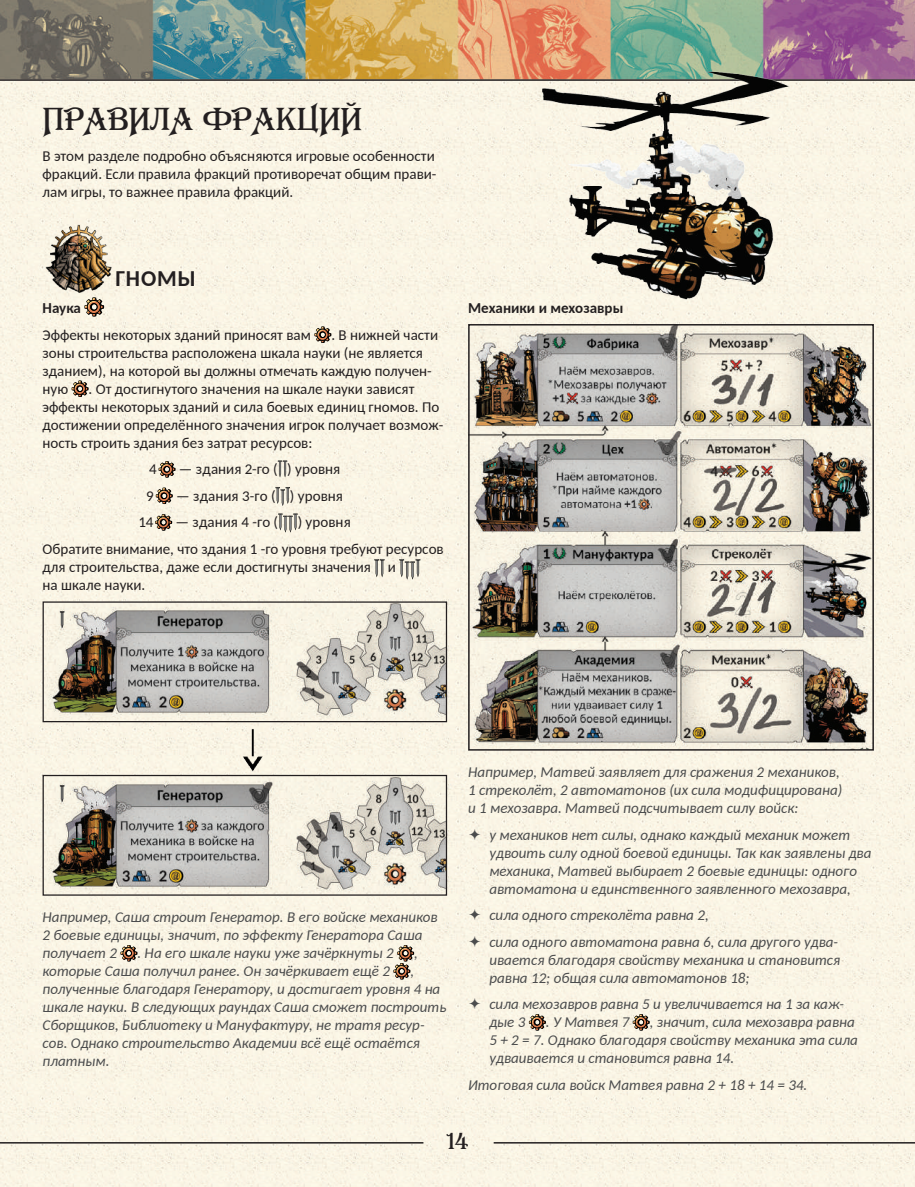
<style>
.page{position:relative;width:915px;height:1187px;background:#fff}
.page>*{position:absolute;margin:0;border:0;box-sizing:border-box;transform-origin:0 0}
.t1{font:33px "Algeria Two";color:#231f20}
.t2{font:24px "Algeria Two";color:#231f20}
.t3{font:700 22.5px "Carlito";letter-spacing:.04em;color:#231f20}
.t4{font:italic 15px/18px "Carlito";color:#4b4c4d}
.t5{font:15px/18px "Carlito";color:#231f20}
.t6{font:700 15px "Carlito";color:#231f20}
</style>
<div class="page">
<img style="left:0;top:0;width:914px;height:1186px">
<hr style="left:0;top:79px;width:914px;height:2px;background:#231f20">
<hr style="left:0;top:1141px;width:423px;height:2px;background:#231f20">
<hr style="left:493px;top:1141px;width:421px;height:2px;background:#231f20">
<img style="left:43px;top:223px;width:72px;height:71px">
<svg style="left:84px;top:297px;width:20px;height:19px"></svg>
<svg style="left:314px;top:326px;width:17px;height:17px"></svg>
<svg style="left:72px;top:380px;width:17px;height:17px"></svg>
<svg style="left:158px;top:461px;width:17px;height:16px"></svg>
<svg style="left:278px;top:460px;width:9px;height:17px"></svg>
<svg style="left:156px;top:487px;width:17px;height:17px"></svg>
<svg style="left:275px;top:487px;width:15px;height:19px"></svg>
<svg style="left:155px;top:514px;width:17px;height:16px"></svg>
<svg style="left:278px;top:513px;width:19px;height:19px"></svg>
<svg style="left:374px;top:559px;width:10px;height:18px"></svg>
<svg style="left:399px;top:559px;width:21px;height:20px"></svg>
<img style="left:45px;top:776px;width:400px;height:117px">
<div style="left:43px;top:774px;width:404px;height:121px;border:1px solid #231f20"></div>
<img style="left:45px;top:603px;width:400px;height:117px">
<div style="left:43px;top:601px;width:404px;height:121px;border:1px solid #231f20"></div>
<img style="left:241px;top:727px;width:24px;height:44px">
<svg style="left:120px;top:945px;width:17px;height:16px"></svg>
<svg style="left:393px;top:945px;width:21px;height:34px"></svg>
<img style="left:471px;top:327px;width:399px;height:420px">
<div style="left:468px;top:324px;width:405px;height:426px;border:2px solid #231f20"></div>
<svg style="left:528px;top:1014px;width:17px;height:16px"></svg>
<svg style="left:632px;top:1014px;width:17px;height:16px"></svg>
<img style="left:524px;top:23px;width:291px;height:306px">
<h1 class="t1" style="left:43px;top:102px;width:320px">ПРАВИЛА ФРАКЦИЙ</h1>
<p class="t5" style="left:43px;top:146px;width:395px;text-align:justify">В этом разделе подробно объясняются игровые особенности фракций. Если правила фракций противоречат общим прави&shy;лам игры, то важнее правила фракций.</p>
<h3 class="t3" style="left:115px;top:263px;width:82px">ГНОМЫ</h3>
<p class="t6" style="left:43px;top:298px;width:40px">Наука</p>
<p class="t5" style="left:43px;top:325px;width:270px">Эффекты некоторых зданий приносят вам</p>
<p class="t5" style="left:43px;top:325px;width:397px;text-indent:289px">. В нижней части зоны строительства расположена шкала науки (не является зданием), на которой вы должны отмечать каждую получен&shy;ную</p>
<p class="t5" style="left:43px;top:379px;width:402px;text-indent:46px">. От достигнутого значения на шкале науки зависят эффекты некоторых зданий и сила боевых единиц гномов. По достижении определённого значения игрок получает возмож&shy;ность строить здания без затрат ресурсов:</p>
<p class="t5" style="left:149px;top:459px;width:9px">4</p>
<p class="t5" style="left:179px;top:459px;width:163px">— здания 2-го ( ) уровня</p>
<p class="t5" style="left:146px;top:486px;width:9px">9</p>
<p class="t5" style="left:176px;top:486px;width:168px">— здания 3-го ( ) уровня</p>
<p class="t5" style="left:139px;top:512px;width:16px">14</p>
<p class="t5" style="left:175px;top:512px;width:104px">— здания 4 -го (</p>
<p class="t5" style="left:43px;top:508px;width:402px;line-height:26.5px;text-indent:255px">) уровня<br>Обратите внимание, что здания 1 -го уровня требуют ресурсов</p>
<p class="t5" style="left:43px;top:557px;width:355px">для строительства, даже если достигнуты значения и на шкале науки.</p>
<p class="t6" style="left:468px;top:297px;width:157px">Механики и мехозавры</p>
<p class="t4" style="left:43px;top:907px;width:396px">Например, Саша строит Генератор. В его войске механиков<br>2 боевые единицы, значит, по эффекту Генератора Саша получает 2</p>
<p class="t4" style="left:137px;top:943px;width:257px">. На его шкале науки уже зачёркнуты 2</p>
<p class="t4" style="left:414px;top:943px;width:5px">,</p>
<p class="t4" style="left:43px;top:961px;width:349px">которые Саша получил ранее. Он зачёркивает ещё 2</p>
<p class="t4" style="left:43px;top:961px;width:405px;text-indent:368px">, полученные благодаря Генератору, и достигает уровня 4 на шкале науки. В следующих раундах Саша сможет построить Сборщиков, Библиотеку и Мануфактуру, не тратя ресур&shy;сов. Однако строительство Академии всё ещё остаётся платным.</p>
<p class="t4" style="left:468px;top:762px;width:375px">Например, Матвей заявляет для сражения 2 механиков,<br>1 стреколёт, 2 автоматонов (их сила модифицирована) и 1 мехозавра. Матвей подсчитывает силу войск:</p>
<p class="t4" style="left:489px;top:825px;width:383px;text-indent:-21px">➢ у механиков нет силы, однако каждый механик может удвоить силу одной боевой единицы. Так как заявлены два механика, Матвей выбирает 2 боевые единицы: одного автоматона и единственного заявленного мехозавра,</p>
<p class="t4" style="left:468px;top:905px;width:242px">➢ сила одного стреколёта равна 2,</p>
<p class="t4" style="left:489px;top:932px;width:352px;text-indent:-21px">➢ сила одного автоматона равна 6, сила другого удва&shy;ивается благодаря свойству механика и становится равна 12; общая сила автоматонов 18;</p>
<p class="t4" style="left:489px;top:994px;width:356px;text-indent:-21px">➢ сила мехозавров равна 5 и увеличивается на 1 за каж&shy;дые 3</p>
<p class="t4" style="left:545px;top:1012px;width:85px">. У Матвея 7</p>
<p class="t4" style="left:489px;top:1012px;width:370px;text-indent:160px">, значит, сила мехозавра равна<br>5 + 2 = 7. Однако благодаря свойству механика эта сила удваивается и становится равна 14.</p>
<p class="t4" style="left:468px;top:1075px;width:340px">Итоговая сила войск Матвея равна 2 + 18 + 14 = 34.</p>
<h2 class="t2" style="left:446px;top:1127px;width:24px">14</h2>
</div>
